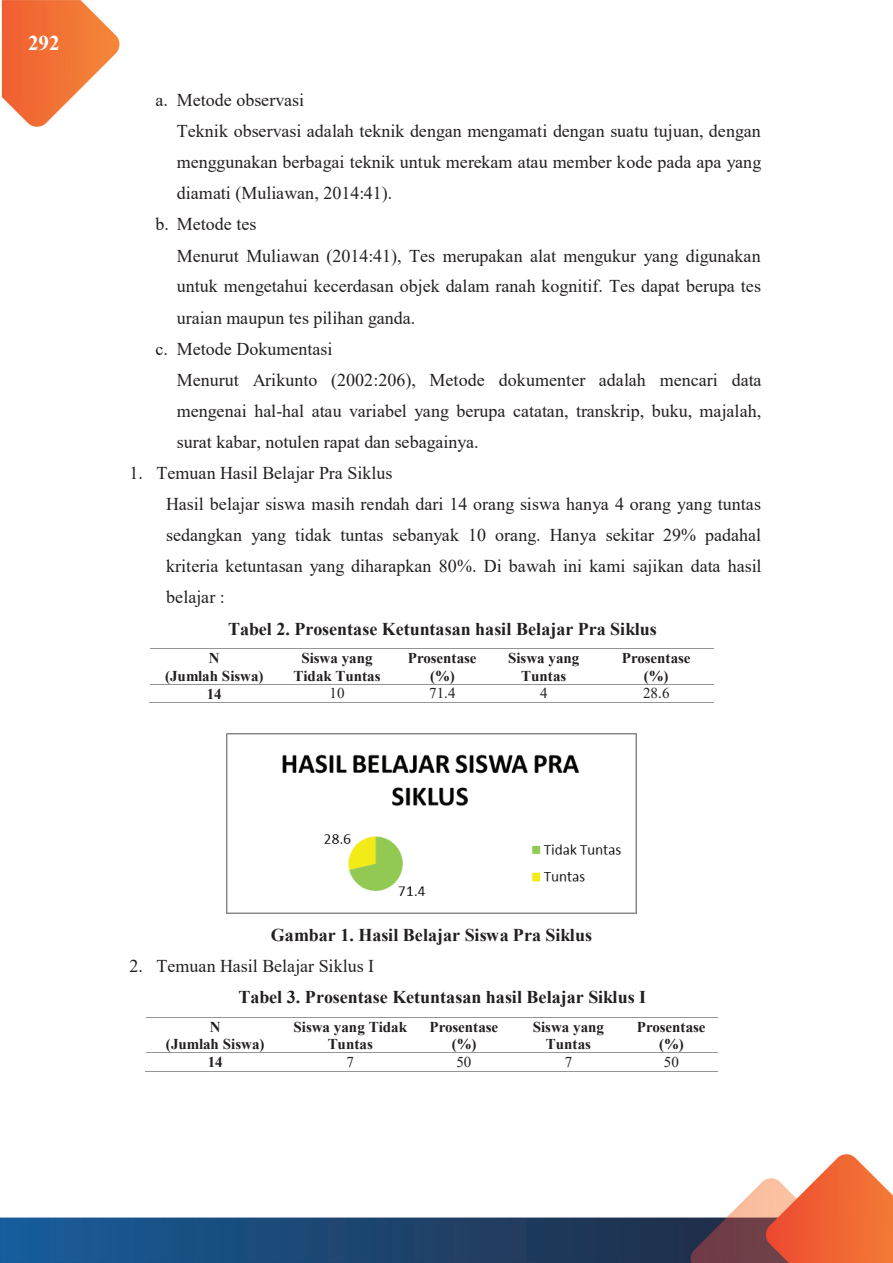
<style>
.page{position:relative;width:893px;height:1263px;background:#fff}
.page>*{position:absolute;margin:0;border:0;box-sizing:border-box;transform-origin:0 0}
.t1{font:700 21px "Times New Roman";color:#fff}
.t2{font:18px/31px "Times New Roman";color:#231f20}
.t3{font:700 18px "Times New Roman";color:#231f20}
.t4{font:700 15px/17.1px "Times New Roman";color:#231f20;text-align:center}
.t5{font:15px "Times New Roman";color:#231f20}
</style>
<div class="page">
<img style="left:0;top:0;width:893px;height:1263px">
<hr style="left:150px;top:649px;width:128px;height:1px;background:#939598">
<hr style="left:279px;top:649px;width:117px;height:1px;background:#939598">
<hr style="left:396px;top:649px;width:93px;height:1px;background:#939598">
<hr style="left:489px;top:649px;width:109px;height:1px;background:#939598">
<hr style="left:599px;top:649px;width:115px;height:1px;background:#939598">
<hr style="left:150px;top:684px;width:128px;height:1px;background:#939598">
<hr style="left:279px;top:684px;width:117px;height:1px;background:#939598">
<hr style="left:396px;top:684px;width:93px;height:1px;background:#939598">
<hr style="left:489px;top:684px;width:109px;height:1px;background:#939598">
<hr style="left:599px;top:684px;width:115px;height:1px;background:#939598">
<hr style="left:149px;top:702px;width:129px;height:1px;background:#939598">
<hr style="left:278px;top:702px;width:118px;height:1px;background:#939598">
<hr style="left:395px;top:702px;width:94px;height:1px;background:#939598">
<hr style="left:489px;top:702px;width:109px;height:1px;background:#939598">
<hr style="left:598px;top:702px;width:116px;height:1px;background:#939598">
<img style="left:227px;top:734px;width:410px;height:180px">
<hr style="left:146px;top:1017px;width:138px;height:1px;background:#939598">
<hr style="left:285px;top:1017px;width:131px;height:1px;background:#939598">
<hr style="left:417px;top:1017px;width:95px;height:1px;background:#939598">
<hr style="left:513px;top:1017px;width:111px;height:1px;background:#939598">
<hr style="left:625px;top:1017px;width:93px;height:1px;background:#939598">
<hr style="left:146px;top:1052px;width:138px;height:1px;background:#939598">
<hr style="left:285px;top:1052px;width:131px;height:1px;background:#939598">
<hr style="left:417px;top:1052px;width:95px;height:1px;background:#939598">
<hr style="left:513px;top:1052px;width:111px;height:1px;background:#939598">
<hr style="left:625px;top:1052px;width:93px;height:1px;background:#939598">
<hr style="left:145px;top:1071px;width:139px;height:1px;background:#939598">
<hr style="left:284px;top:1071px;width:132px;height:1px;background:#939598">
<hr style="left:416px;top:1071px;width:96px;height:1px;background:#939598">
<hr style="left:512px;top:1071px;width:112px;height:1px;background:#939598">
<hr style="left:624px;top:1071px;width:94px;height:1px;background:#939598">
<p class="t1" style="left:28px;top:28px;width:33px">292</p>
<p class="t2" style="left:155px;top:84px;width:150px">a. Metode observasi</p>
<p class="t2" style="left:177px;top:115px;width:585px">Teknik observasi adalah teknik dengan mengamati dengan suatu tujuan, dengan</p>
<p class="t2" style="left:177px;top:146px;width:586px">menggunakan berbagai teknik untuk merekam atau member kode pada apa yang</p>
<p class="t2" style="left:177px;top:177px;width:217px">diamati (Muliawan, 2014:41).</p>
<p class="t2" style="left:155px;top:208px;width:103px">b. Metode tes</p>
<p class="t2" style="left:177px;top:239px;width:585px">Menurut Muliawan (2014:41), Tes merupakan alat mengukur yang digunakan</p>
<p class="t2" style="left:177px;top:270px;width:586px">untuk mengetahui kecerdasan objek dalam ranah kognitif. Tes dapat berupa tes</p>
<p class="t2" style="left:177px;top:302px;width:240px">uraian maupun tes pilihan ganda.</p>
<p class="t2" style="left:155px;top:332px;width:178px">c. Metode Dokumentasi</p>
<p class="t2" style="left:177px;top:364px;width:586px">Menurut Arikunto (2002:206), Metode dokumenter adalah mencari data</p>
<p class="t2" style="left:177px;top:395px;width:586px">mengenai hal-hal atau variabel yang berupa catatan, transkrip, buku, majalah,</p>
<p class="t2" style="left:177px;top:426px;width:303px">surat kabar, notulen rapat dan sebagainya.</p>
<p class="t2" style="left:166px;top:457px;width:597px;text-indent:-37px">1. Temuan Hasil Belajar Pra Siklus<br>Hasil belajar siswa masih rendah dari 14 orang siswa hanya 4 orang yang tuntas sedangkan yang tidak tuntas sebanyak 10 orang. Hanya sekitar 29% padahal kriteria ketuntasan yang diharapkan 80%. Di bawah ini kami sajikan data hasil belajar :</p>
<p class="t3" style="left:228px;top:615px;width:430px">Tabel 2. Prosentase Ketuntasan hasil Belajar Pra Siklus</p>
<p class="t4" style="left:165px;top:649px;width:100px">N<br>(Jumlah Siswa)</p>
<p class="t4" style="left:293px;top:649px;width:89px">Siswa yang<br>Tidak Tuntas</p>
<p class="t4" style="left:408px;top:649px;width:70px">Prosentase (%)</p>
<p class="t4" style="left:508px;top:649px;width:73px">Siswa yang<br>Tuntas</p>
<p class="t4" style="left:622px;top:649px;width:70px">Prosentase (%)</p>
<p class="t4" style="left:207px;top:684px;width:16px">14</p>
<p class="t5" style="left:329px;top:683px;width:16px">10</p>
<p class="t5" style="left:429px;top:683px;width:28px">71.4</p>
<p class="t5" style="left:540px;top:683px;width:9px">4</p>
<p class="t5" style="left:643px;top:683px;width:28px">28.6</p>
<p class="t3" style="left:271px;top:922px;width:323px">Gambar 1. Hasil Belajar Siswa Pra Siklus</p>
<p class="t2" style="left:129px;top:950px;width:246px">2. Temuan Hasil Belajar Siklus I</p>
<p class="t3" style="left:239px;top:984px;width:409px">Tabel 3. Prosentase Ketuntasan hasil Belajar Siklus I</p>
<p class="t4" style="left:166px;top:1018px;width:100px">N<br>(Jumlah Siswa)</p>
<p class="t4" style="left:293px;top:1018px;width:115px">Siswa yang Tidak<br>Tuntas</p>
<p class="t4" style="left:429px;top:1018px;width:70px">Prosentase (%)</p>
<p class="t4" style="left:533px;top:1018px;width:73px">Siswa yang<br>Tuntas</p>
<p class="t4" style="left:637px;top:1018px;width:70px">Prosentase (%)</p>
<p class="t4" style="left:208px;top:1053px;width:16px">14</p>
<p class="t5" style="left:346px;top:1051px;width:9px">7</p>
<p class="t5" style="left:456px;top:1051px;width:16px">50</p>
<p class="t5" style="left:565px;top:1051px;width:9px">7</p>
<p class="t5" style="left:664px;top:1051px;width:16px">50</p>
</div>
